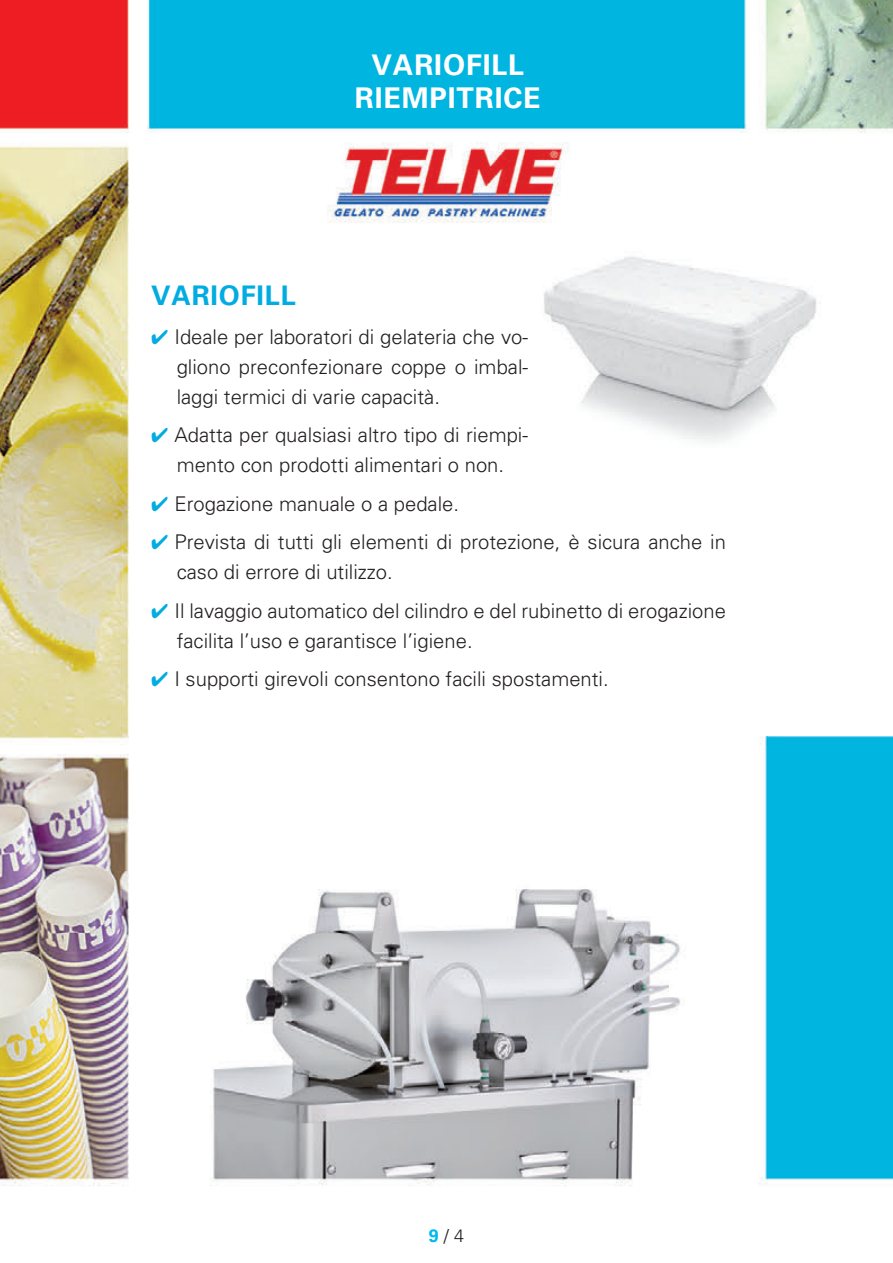
<style>
.page{position:relative;width:893px;height:1263px;background:#fff}
.page>*{position:absolute;margin:0;border:0;box-sizing:border-box;transform-origin:0 0}
.t1{font:700 28.5px/33px "Univers";letter-spacing:.03em;color:#fff;text-align:center}
.t2{font:700 27px "Univers";letter-spacing:.03em;color:#00ace1}
.t3{font:300 20.25px/30px "Univers";color:#231f20}
.t4{font:300 18px "Univers";color:#231f20}
.s1{color:#00ace1}
.s2{font-weight:700;color:#00baf1}
</style>
<div class="page">
<img style="left:0;top:0;width:893px;height:1186px">
<h1 class="t1" style="left:355px;top:49px;width:187px">VARIOFILL<br>RIEMPITRICE</h1>
<h2 class="t2" style="left:151px;top:280px;width:146px">VARIOFILL</h2>
<p class="t3" style="left:177px;top:321px;width:353px;text-align:justify;text-indent:-26px"><span class="s1">✔</span> Ideale per laboratori di gelateria che vo&shy;gliono preconfezionare coppe o imbal&shy;laggi termici di varie capacità.</p>
<p class="t3" style="left:151px;top:420px;width:378px;text-align:center"><span class="s1">✔</span> Adatta per qualsiasi altro tipo di riempi&shy;mento con prodotti alimentari o non.</p>
<p class="t3" style="left:151px;top:488px;width:309px"><span class="s1">✔</span> Erogazione manuale o a pedale.</p>
<p class="t3" style="left:177px;top:527px;width:551px;text-indent:-26px"><span class="s1">✔</span> Prevista di tutti gli elementi di protezione, è sicura anche in caso di errore di utilizzo.</p>
<p class="t3" style="left:177px;top:595px;width:551px;text-indent:-26px"><span class="s1">✔</span> Il lavaggio automatico del cilindro e del rubinetto di erogazione facilita l’uso e garantisce l’igiene.</p>
<p class="t3" style="left:151px;top:664px;width:459px"><span class="s1">✔</span> I supporti girevoli consentono facili spostamenti.</p>
<p class="t4" style="left:429px;top:1225px;width:37px"><span class="s2">9</span> / 4</p>
</div>
